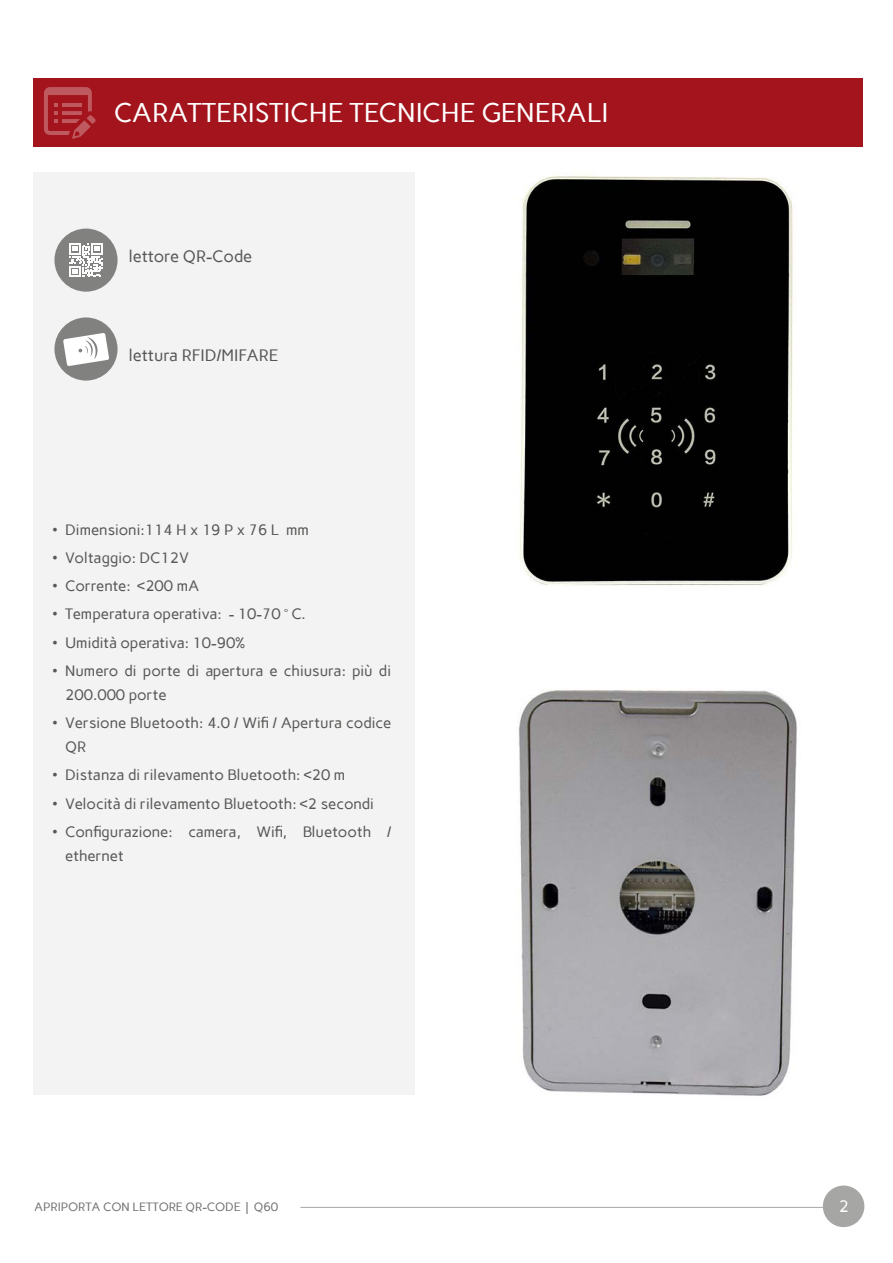
<style>
.page{position:relative;width:893px;height:1263px;background:#fff}
.page>*{position:absolute;margin:0;border:0;box-sizing:border-box;transform-origin:0 0}
.t1{font:27px "Carme";color:#fff}
.t2{font:16.5px "Carme";color:#575756}
.t3{font:16.5px "Carme";color:#fff}
.t4{font:15px/24px "Carme";letter-spacing:-.005em;color:#575756}
.t5{font:12px "Carme";color:#1a171b}
</style>
<div class="page">
<div style="left:823px;top:1185px;width:41px;height:42px;background:#a6a6a5;border-radius:50%"></div>
<hr style="left:300px;top:1207px;width:523px;height:1px;background:#575756">
<div style="left:33px;top:172px;width:382px;height:923px;background:#f3f3f3"></div>
<div style="left:33px;top:79px;width:830px;height:68px;background:#a3141c"></div>
<svg style="left:44px;top:87px;width:52px;height:52px"></svg>
<div style="left:54px;top:229px;width:64px;height:63px;background:#818180;border-radius:50%"></div>
<svg style="left:69px;top:243px;width:34px;height:34px"></svg>
<div style="left:54px;top:317px;width:64px;height:64px;background:#818180;border-radius:50%"></div>
<svg style="left:63px;top:333px;width:46px;height:33px"></svg>
<img style="left:518px;top:690px;width:279px;height:406px">
<img style="left:519px;top:176px;width:274px;height:410px">
<h1 class="t1" style="left:114px;top:96px;width:496px">CARATTERISTICHE TECNICHE GENERALI</h1>
<p class="t2" style="left:129px;top:246px;width:125px">lettore QR-Code</p>
<p class="t2" style="left:129px;top:346px;width:151px">lettura RFID/MIFARE</p>
<p class="t4" style="left:52px;top:517px;width:258px">• Dimensioni:114 H x 19 P x 76 L mm</p>
<p class="t4" style="left:52px;top:546px;width:138px">• Voltaggio: DC12V</p>
<p class="t4" style="left:52px;top:574px;width:149px">• Corrente: &lt;200 mA</p>
<p class="t4" style="left:52px;top:602px;width:255px">• Temperatura operativa: - 10-70 ° C.</p>
<p class="t4" style="left:52px;top:630px;width:194px">• Umidità operativa: 10-90%</p>
<p class="t4" style="left:65px;top:659px;width:327px;text-indent:-13px">• Numero di porte di apertura e chiusura: più di<br>200.000 porte</p>
<p class="t4" style="left:65px;top:711px;width:327px;text-indent:-13px">• Versione Bluetooth: 4.0 / Wifi / Apertura codice<br>QR</p>
<p class="t4" style="left:52px;top:763px;width:294px">• Distanza di rilevamento Bluetooth: &lt;20 m</p>
<p class="t4" style="left:52px;top:791px;width:323px">• Velocità di rilevamento Bluetooth: &lt;2 secondi</p>
<p class="t4" style="left:65px;top:820px;width:327px;text-indent:-13px">• Configurazione: camera, Wifi, Bluetooth / ethernet</p>
<p class="t5" style="left:34px;top:1200px;width:246px">APRIPORTA CON LETTORE QR-CODE | Q60</p>
<p class="t3" style="left:839px;top:1196px;width:12px">2</p>
</div>
